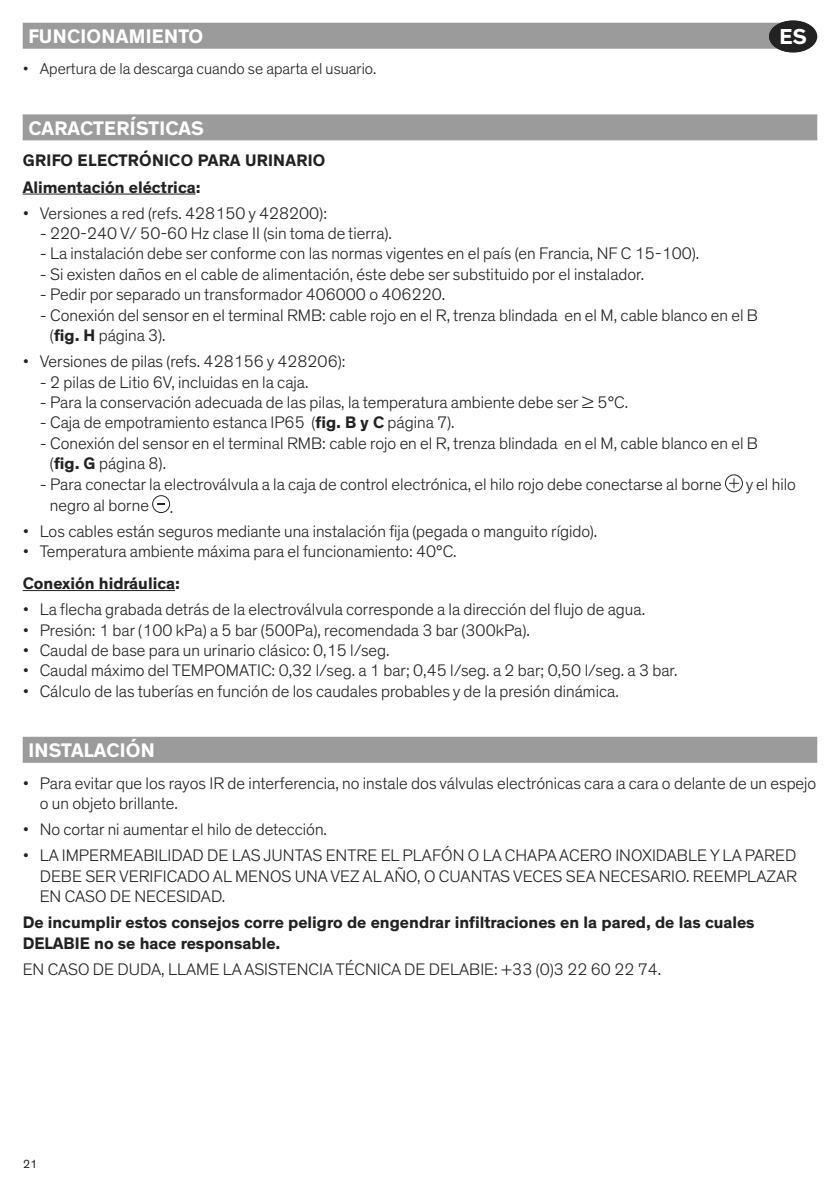
<style>
.page{position:relative;width:840px;height:1191px;background:#fff}
.page>*{position:absolute;margin:0;border:0;box-sizing:border-box;transform-origin:0 0}
.t1{font:700 22px "Theinhardt";color:#fff}
.t2{font:700 20px "Theinhardt";letter-spacing:.015em;color:#fff}
.t3{font:300 17px/20.4px "Theinhardt";color:#222}
.t4{font:700 17px/26px "Theinhardt";color:#222}
.t5{font:300 16px "Theinhardt";color:#222}
.t6{font:12px "Theinhardt";color:#222}
.s1{font-weight:700}
</style>
<div class="page">
<div style="left:23px;top:23px;width:782px;height:26px;background:#9b9b9b"></div>
<div style="left:23px;top:114px;width:793px;height:26px;background:#9b9b9b"></div>
<hr style="left:23px;top:194px;width:172px;height:1px;background:#222">
<hr style="left:23px;top:590px;width:152px;height:1px;background:#222">
<svg style="left:729px;top:478px;width:9px;height:10px"></svg>
<div style="left:724px;top:474px;width:18px;height:18px;border:1px solid #222;border-radius:50%"></div>
<div style="left:152px;top:495px;width:18px;height:18px;border:1px solid #222;border-radius:50%"></div>
<div style="left:23px;top:737px;width:793px;height:26px;background:#9b9b9b"></div>
<div style="left:768px;top:20px;width:48px;height:33px;background:#222;border-radius:50%"></div>
<p class="t1" style="left:779px;top:23px;width:29px">ES</p>
<p class="t1" style="left:778px;top:23px;width:28px">NL</p>
<p class="t2" style="left:28px;top:24px;width:176px">FUNCIONAMIENTO</p>
<p class="t5" style="left:23px;top:59px;width:355px">• Apertura de la descarga cuando se aparta el usuario.</p>
<p class="t2" style="left:28px;top:116px;width:177px">CARACTERÍSTICAS</p>
<p class="t4" style="left:23px;top:148px;width:304px">GRIFO ELECTRÓNICO PARA URINARIO<br>Alimentación eléctrica:</p>
<p class="t3" style="left:23px;top:203px;width:306px">• Versiones a red (refs. 428150 y 428200):</p>
<p class="t3" style="left:40px;top:223px;width:353px">- 220-240 V/ 50-60 Hz clase II (sin toma de tierra).</p>
<p class="t3" style="left:40px;top:244px;width:660px">- La instalación debe ser conforme con las normas vigentes en el país (en Francia, NF C 15-100).</p>
<p class="t3" style="left:40px;top:264px;width:605px">- Si existen daños en el cable de alimentación, éste debe ser substituido por el instalador.</p>
<p class="t3" style="left:40px;top:284px;width:407px">- Pedir por separado un transformador 406000 o 406220.</p>
<p class="t3" style="left:50px;top:305px;width:709px;text-indent:-10px">- Conexión del sensor en el terminal RMB: cable rojo en el R, trenza blindada en el M, cable blanco en el B (<span class="s1">fig. H</span> página 3).</p>
<p class="t3" style="left:23px;top:351px;width:324px">• Versiones de pilas (refs. 428156 y 428206):</p>
<p class="t3" style="left:40px;top:372px;width:270px">- 2 pilas de Litio 6V, incluidas en la caja.</p>
<p class="t3" style="left:40px;top:392px;width:589px">- Para la conservación adecuada de las pilas, la temperatura ambiente debe ser ≥ 5°C.</p>
<p class="t3" style="left:40px;top:413px;width:416px">- Caja de empotramiento estanca IP65 (<span class="s1">fig. B y C</span> página 7).</p>
<p class="t3" style="left:50px;top:433px;width:709px;text-indent:-10px">- Conexión del sensor en el terminal RMB: cable rojo en el R, trenza blindada en el M, cable blanco en el B (<span class="s1">fig. G</span> página 8).</p>
<p class="t3" style="left:40px;top:474px;width:683px">- Para conectar la electroválvula a la caja de control electrónica, el hilo rojo debe conectarse al borne</p>
<p class="t3" style="left:745px;top:474px;width:52px">y el hilo</p>
<p class="t3" style="left:50px;top:495px;width:125px">negro al borne .</p>
<p class="t3" style="left:23px;top:521px;width:575px">• Los cables están seguros mediante una instalación fija (pegada o manguito rígido).</p>
<p class="t3" style="left:23px;top:541px;width:435px">• Temperatura ambiente máxima para el funcionamiento: 40°C.</p>
<p class="t4" style="left:23px;top:571px;width:159px">Conexión hidráulica:</p>
<p class="t3" style="left:23px;top:599px;width:623px">• La flecha grabada detrás de la electroválvula corresponde a la dirección del flujo de agua.</p>
<p class="t3" style="left:23px;top:620px;width:508px">• Presión: 1 bar (100 kPa) a 5 bar (500Pa), recomendada 3 bar (300kPa).</p>
<p class="t3" style="left:23px;top:640px;width:368px">• Caudal de base para un urinario clásico: 0,15 l/seg.</p>
<p class="t3" style="left:23px;top:660px;width:656px">• Caudal máximo del TEMPOMATIC: 0,32 l/seg. a 1 bar; 0,45 l/seg. a 2 bar; 0,50 l/seg. a 3 bar.</p>
<p class="t3" style="left:23px;top:681px;width:597px">• Cálculo de las tuberías en función de los caudales probables y de la presión dinámica.</p>
<p class="t2" style="left:28px;top:738px;width:128px">INSTALACIÓN</p>
<p class="t3" style="left:40px;top:773px;width:777px;text-indent:-17px">• Para evitar que los rayos IR de interferencia, no instale dos válvulas electrónicas cara a cara o delante de un espejo o un objeto brillante.</p>
<p class="t3" style="left:23px;top:819px;width:306px">• No cortar ni aumentar el hilo de detección.</p>
<p class="t3" style="left:40px;top:845px;width:758px;text-align:justify;text-indent:-17px">• LA IMPERMEABILIDAD DE LAS JUNTAS ENTRE EL PLAFÓN O LA CHAPA ACERO INOXIDABLE Y LA PARED DEBE SER VERIFICADO AL MENOS UNA VEZ AL AÑO, O CUANTAS VECES SEA NECESARIO. REEMPLAZAR EN CASO DE NECESIDAD.</p>
<p class="t4" style="left:23px;top:912px;width:733px;line-height:20.4px">De incumplir estos consejos corre peligro de engendrar infiltraciones en la pared, de las cuales<br>DELABIE no se hace responsable.</p>
<p class="t3" style="left:23px;top:959px;width:639px">EN CASO DE DUDA, LLAME LA ASISTENCIA TÉCNICA DE DELABIE: +33 (0)3 22 60 22 74.</p>
<p class="t6" style="left:23px;top:1156px;width:16px">21</p>
</div>
